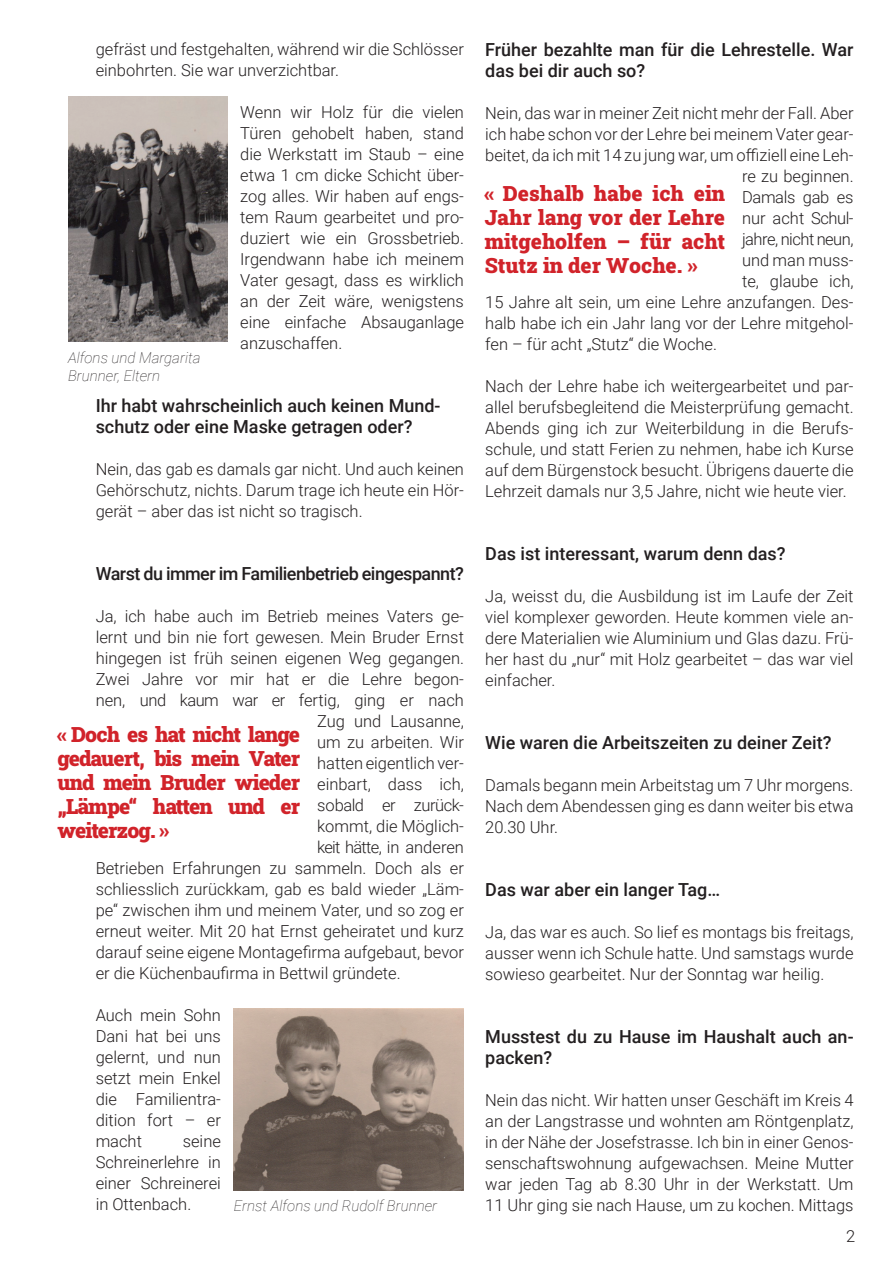
<style>
.page{position:relative;width:893px;height:1263px;background:#fff}
.page>*{position:absolute;margin:0;border:0;box-sizing:border-box;transform-origin:0 0}
.t1{font:21px/24px "Roboto Slab";letter-spacing:-.025em;color:#d1232a;text-align:justify}
.t2{font:500 18px/21px "Roboto";color:#231f20}
.t3{font:500 18px "Roboto";letter-spacing:-.03em;color:#231f20}
.t4{font:300 16.5px/21px "Roboto";color:#231f20;text-align:justify}
.t5{font:300 16.5px "Roboto";letter-spacing:-.03em;color:#231f20}
.t6{font:300 16.5px "Roboto";letter-spacing:-.025em;color:#231f20}
.t7{font:300 16.5px "Roboto";letter-spacing:-.02em;color:#231f20}
.t8{font:italic 100 15px/18px "Roboto";color:#231f20}
</style>
<div class="page">
<img style="left:234px;top:1009px;width:229px;height:181px">
<img style="left:68px;top:97px;width:159px;height:244px">
<p class="t4" style="left:96px;top:38px;width:370px">gefräst und festgehalten, während wir die Schlösser einbohrten. Sie war unverzichtbar.</p>
<p class="t4" style="left:240px;top:101px;width:225px">Wenn wir Holz für die vielen Türen gehobelt haben, stand die Werkstatt im Staub – eine etwa 1 cm dicke Schicht über&shy;zog alles. Wir haben auf engs&shy;tem Raum gearbeitet und pro&shy;duziert wie ein Grossbetrieb.<br>Irgendwann habe ich meinem Vater gesagt, dass es wirklich an der Zeit wäre, wenigstens eine einfache Absauganlage anzuschaffen.</p>
<p class="t8" style="left:68px;top:348px;width:134px">Alfons und Margarita<br>Brunner, Eltern</p>
<p class="t2" style="left:96px;top:394px;width:346px">Ihr habt wahrscheinlich auch keinen Mund&shy;schutz oder eine Maske getragen oder?</p>
<p class="t4" style="left:96px;top:458px;width:370px">Nein, das gab es damals gar nicht. Und auch keinen Gehörschutz, nichts. Darum trage ich heute ein Hör&shy;gerät – aber das ist nicht so tragisch.</p>
<p class="t3" style="left:96px;top:561px;width:370px">Warst du immer im Familienbetrieb eingespannt?</p>
<p class="t4" style="left:96px;top:605px;width:370px">Ja, ich habe auch im Betrieb meines Vaters ge-</p>
<p class="t4" style="left:96px;top:626px;width:370px">lernt und bin nie fort gewesen. Mein Bruder Ernst</p>
<p class="t4" style="left:96px;top:647px;width:370px">hingegen ist früh seinen eigenen Weg gegangen.</p>
<p class="t4" style="left:96px;top:668px;width:370px">Zwei Jahre vor mir hat er die Lehre begon-</p>
<p class="t4" style="left:96px;top:689px;width:370px">nen, und kaum war er fertig, ging er nach</p>
<p class="t4" style="left:317px;top:710px;width:148px">Zug und Lausanne,</p>
<p class="t4" style="left:317px;top:731px;width:148px">um zu arbeiten. Wir</p>
<p class="t4" style="left:317px;top:752px;width:148px">hatten eigentlich ver-</p>
<p class="t4" style="left:317px;top:773px;width:148px">einbart, dass ich,</p>
<p class="t5" style="left:317px;top:794px;width:148px">sobald er zurück-</p>
<p class="t4" style="left:317px;top:815px;width:148px">kommt, die Möglich-</p>
<p class="t6" style="left:317px;top:836px;width:148px">keit hätte, in anderen</p>
<p class="t4" style="left:96px;top:857px;width:370px">Betrieben Erfahrungen zu sammeln. Doch als er</p>
<p class="t4" style="left:96px;top:878px;width:370px">schliesslich zurückkam, gab es bald wieder „Läm-</p>
<p class="t4" style="left:96px;top:899px;width:370px">pe“ zwischen ihm und meinem Vater, und so zog er</p>
<p class="t4" style="left:96px;top:920px;width:370px">erneut weiter. Mit 20 hat Ernst geheiratet und kurz</p>
<p class="t4" style="left:96px;top:941px;width:370px">darauf seine eigene Montagefirma aufgebaut, bevor</p>
<p class="t4" style="left:96px;top:962px;width:306px">er die Küchenbaufirma in Bettwil gründete.</p>
<p class="t4" style="left:96px;top:1004px;width:127px">Auch mein Sohn Dani hat bei uns gelernt, und nun setzt mein Enkel die Familientra&shy;dition fort – er macht</p>
<p class="t1" style="left:57px;top:721px;width:244px">« Doch es hat nicht lange gedauert, bis mein Vater und mein Bruder wieder „Lämpe“ hatten und er weiterzog. »</p>
<p class="t4" style="left:96px;top:1130px;width:127px;text-indent:87px">seine Schreinerlehre in einer Schreinerei in Ottenbach.</p>
<p class="t8" style="left:234px;top:1196px;width:205px">Ernst Alfons und Rudolf Brunner</p>
<p class="t2" style="left:485px;top:38px;width:370px">Früher bezahlte man für die Lehrestelle. War das bei dir auch so?</p>
<p class="t4" style="left:485px;top:102px;width:370px">Nein, das war in meiner Zeit nicht mehr der Fall. Aber</p>
<p class="t4" style="left:485px;top:123px;width:370px">ich habe schon vor der Lehre bei meinem Vater gear-</p>
<p class="t4" style="left:485px;top:144px;width:370px">beitet, da ich mit 14 zu jung war, um offiziell eine Leh-</p>
<p class="t4" style="left:742px;top:165px;width:113px">re zu beginnen.</p>
<p class="t7" style="left:742px;top:186px;width:113px">Damals gab es</p>
<p class="t4" style="left:742px;top:207px;width:113px">nur acht Schul-</p>
<p class="t5" style="left:742px;top:228px;width:113px">jahre, nicht neun,</p>
<p class="t4" style="left:742px;top:249px;width:113px">und man muss-</p>
<p class="t4" style="left:742px;top:270px;width:113px">te, glaube ich,</p>
<p class="t4" style="left:485px;top:291px;width:370px">15 Jahre alt sein, um eine Lehre anzufangen. Des-</p>
<p class="t4" style="left:485px;top:312px;width:370px">halb habe ich ein Jahr lang vor der Lehre mitgehol-</p>
<p class="t4" style="left:485px;top:333px;width:233px">fen – für acht „Stutz“ die Woche.</p>
<p class="t4" style="left:485px;top:375px;width:370px">Nach der Lehre habe ich weitergearbeitet und par&shy;allel berufsbegleitend die Meisterprüfung gemacht.<br>Abends ging ich zur Weiterbildung in die Berufs&shy;schule, und statt Ferien zu nehmen, habe ich Kurse auf dem Bürgenstock besucht. Übrigens dauerte die Lehrzeit damals nur 3,5 Jahre, nicht wie heute vier.</p>
<p class="t1" style="left:485px;top:180px;width:242px">« Deshalb habe ich ein Jahr lang vor der Lehre mitgeholfen – für acht Stutz in der Woche. »</p>
<p class="t2" style="left:485px;top:542px;width:302px">Das ist interessant, warum denn das?</p>
<p class="t4" style="left:485px;top:585px;width:370px">Ja, weisst du, die Ausbildung ist im Laufe der Zeit viel komplexer geworden. Heute kommen viele an&shy;dere Materialien wie Aluminium und Glas dazu. Frü&shy;her hast du „nur“ mit Holz gearbeitet – das war viel einfacher.</p>
<p class="t2" style="left:485px;top:731px;width:348px">Wie waren die Arbeitszeiten zu deiner Zeit?</p>
<p class="t4" style="left:485px;top:774px;width:370px">Damals begann mein Arbeitstag um 7 Uhr morgens.<br>Nach dem Abendessen ging es dann weiter bis etwa 20.30 Uhr.</p>
<p class="t2" style="left:485px;top:878px;width:236px">Das war aber ein langer Tag…</p>
<p class="t4" style="left:485px;top:921px;width:370px">Ja, das war es auch. So lief es montags bis freitags, ausser wenn ich Schule hatte. Und samstags wurde sowieso gearbeitet. Nur der Sonntag war heilig.</p>
<p class="t2" style="left:485px;top:1025px;width:370px">Musstest du zu Hause im Haushalt auch an&shy;packen?</p>
<p class="t4" style="left:485px;top:1089px;width:370px">Nein das nicht. Wir hatten unser Geschäft im Kreis 4 an der Langstrasse und wohnten am Röntgenplatz, in der Nähe der Josefstrasse. Ich bin in einer Genos&shy;senschaftswohnung aufgewachsen. Meine Mutter war jeden Tag ab 8.30 Uhr in der Werkstatt. Um 11 Uhr ging sie nach Hause, um zu kochen. Mittags</p>
<p class="t4" style="left:846px;top:1225px;width:11px">2</p>
</div>
